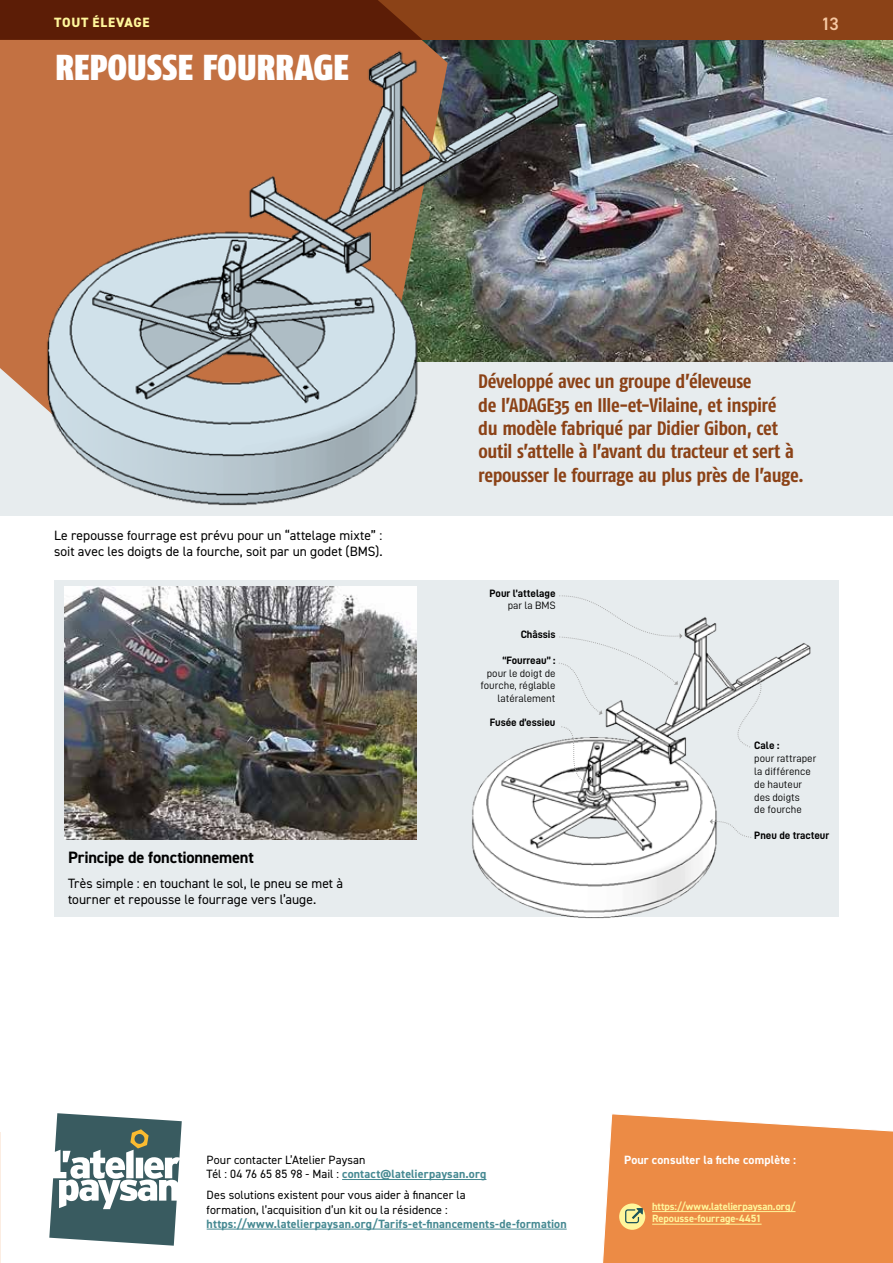
<style>
.page{position:relative;width:893px;height:1263px;background:#fff}
.page>*{position:absolute;margin:0;border:0;box-sizing:border-box;transform-origin:0 0}
.t1{font:900 36px "Fago Co";color:#fff}
.t2{font:700 19.5px/23.4px "Fago Co";letter-spacing:-.02em;color:#8b4217}
.t3{font:600 18px "DIN2014";color:#f7c8a2}
.t4{font:700 16.5px "DIN2014";letter-spacing:-.01em;color:#000}
.t5{font:13.5px/16.2px "DIN2014";letter-spacing:.005em;color:#000}
.t6{font:800 13.5px "DIN2014";letter-spacing:.055em;color:#fff69b}
.t7{font:12px/14.4px "DIN2014";letter-spacing:.005em;color:#000}
.t8{font:700 12px "DIN2014";letter-spacing:.015em;color:#468992}
.t9{font:700 12px "DIN2014";letter-spacing:.015em;color:#fff}
.t10{font:10.65px/12.9px "D DIN";color:#000;text-align:right}
.t11{font:10.65px "D DIN Bold";color:#000}
.t12{font:700 10.5px/12.6px "DIN2014";letter-spacing:-.005em;color:#fff69b}
.s1{font-weight:700;color:#468992}
</style>
<div class="page">
<img style="left:448px;top:40px;width:445px;height:322px">
<div style="left:0;top:362px;width:893px;height:153px;background:#e7ecee"></div>
<div style="left:0;top:40px;width:448px;height:348px;background:#c37142"></div>
<div style="left:0;top:0;width:893px;height:40px;background:#8b4217"></div>
<svg style="left:1px;top:0;width:422px;height:40px;background:#5e1f06"></svg>
<svg style="left:49px;top:1113px;width:133px;height:133px"></svg>
<svg style="left:0;top:1132px;width:1px;height:131px"></svg>
<div style="left:54px;top:580px;width:785px;height:336px;background:#e7ecee"></div>
<hr style="left:342px;top:1179px;width:144px;height:1px;background:#468992">
<hr style="left:207px;top:1229px;width:360px;height:1px;background:#468992">
<svg style="left:603px;top:1114px;width:290px;height:149px;background:#ed9757"></svg>
<img style="left:455px;top:617px;width:363px;height:302px">
<svg style="left:737px;top:678px;width:25px;height:69px"></svg>
<svg style="left:561px;top:726px;width:25px;height:58px"></svg>
<svg style="left:559px;top:595px;width:123px;height:120px"></svg>
<svg style="left:710px;top:819px;width:41px;height:19px"></svg>
<img style="left:22px;top:42px;width:548px;height:474px">
<img style="left:65px;top:587px;width:352px;height:252px">
<p class="t6" style="left:54px;top:13px;width:97px">TOUT ÉLEVAGE</p>
<h1 class="t1" style="left:55px;top:46px;width:295px">REPOUSSE FOURRAGE</h1>
<p class="t3" style="left:821px;top:12px;width:19px">13</p>
<p class="t5" style="left:54px;top:527px;width:330px">Le repousse fourrage est prévu pour un “attelage mixte” : soit avec les doigts de la fourche, soit par un godet (BMS).</p>
<p class="t4" style="left:68px;top:847px;width:187px">Principe de fonctionnement</p>
<p class="t5" style="left:68px;top:875px;width:277px">Très simple : en touchant le sol, le pneu se met à tourner et repousse le fourrage vers l’auge.</p>
<p class="t2" style="left:478px;top:369px;width:327px">Développé avec un groupe d’éleveuse<br>de l’ADAGE35 en Ille-et-Vilaine, et inspiré<br>du modèle fabriqué par Didier Gibon, cet outil s’attelle à l’avant du tracteur et sert à repousser le fourrage au plus près de l’auge.</p>
<p class="t11" style="left:489px;top:587px;width:68px">Pour l’attelage</p>
<p class="t10" style="left:508px;top:599px;width:49px">par la BMS</p>
<p class="t11" style="left:521px;top:628px;width:36px">Châssis</p>
<p class="t11" style="left:502px;top:654px;width:55px">“Fourreau” :</p>
<p class="t10" style="left:480px;top:666px;width:77px">pour le doigt de fourche, réglable latéralement</p>
<p class="t11" style="left:490px;top:717px;width:67px">Fusée d’essieu</p>
<p class="t11" style="left:754px;top:740px;width:27px">Cale :</p>
<p class="t10" style="left:754px;top:752px;width:64px;text-align:left">pour rattraper la différence de hauteur des doigts<br>de fourche</p>
<p class="t11" style="left:754px;top:830px;width:76px">Pneu de tracteur</p>
<p class="t7" style="left:207px;top:1152px;width:281px">Pour contacter L’Atelier Paysan<br>Tél : 04 76 65 85 98 - Mail : <span class="s1">contact@latelierpaysan.org</span></p>
<p class="t7" style="left:207px;top:1187px;width:261px">Des solutions existent pour vous aider à financer la formation, l’acquisition d’un kit ou la résidence :</p>
<p class="t8" style="left:207px;top:1216px;width:361px">https://www.latelierpaysan.org/Tarifs-et-financements-de-formation</p>
<p class="t9" style="left:624px;top:1152px;width:174px">Pour consulter la fiche complète :</p>
<p class="t12" style="left:652px;top:1199px;width:145px">https://www.latelierpaysan.org/<br>Repousse-fourrage-4451</p>
</div>
